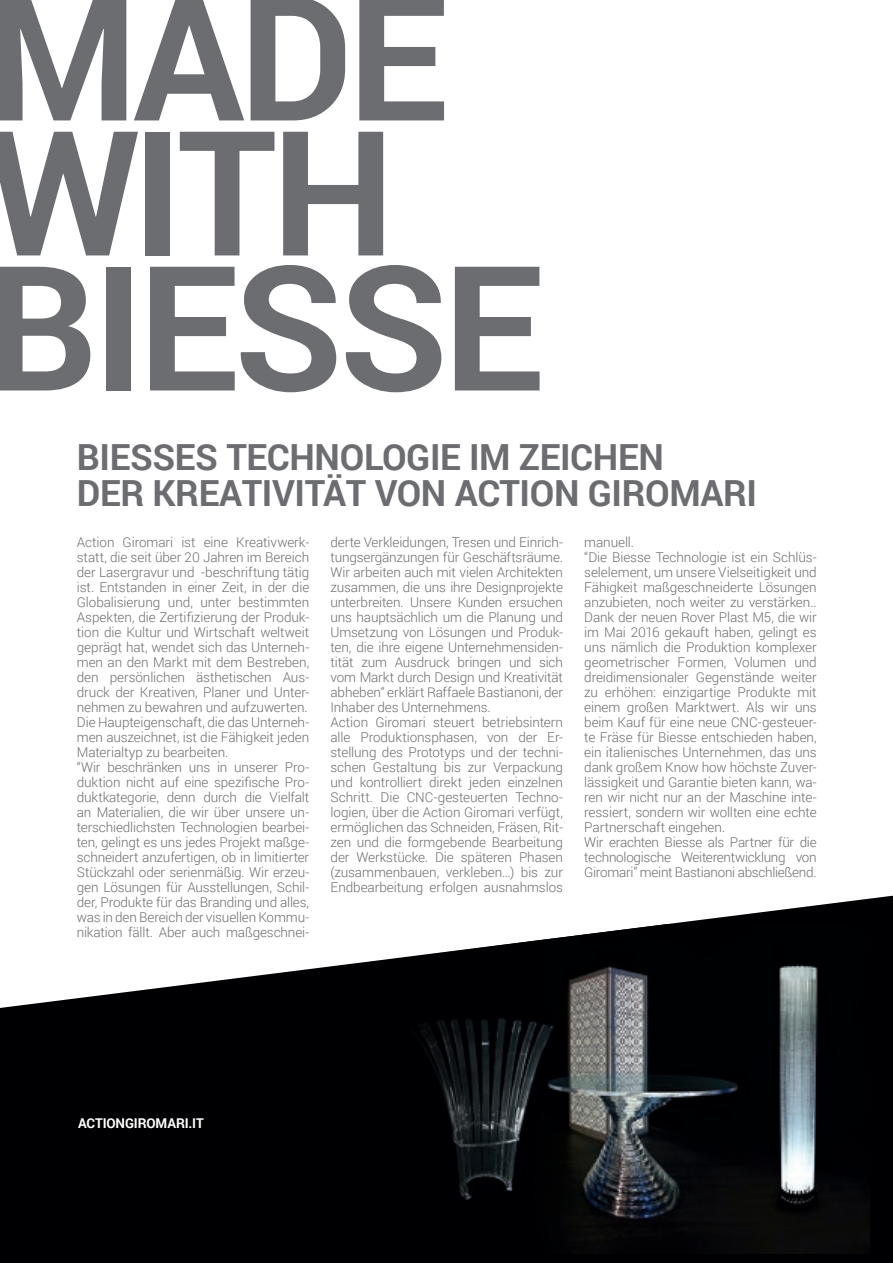
<style>
.page{position:relative;width:893px;height:1263px;background:#fff}
.page>*{position:absolute;margin:0;border:0;box-sizing:border-box;transform-origin:0 0}
.t1{font:700 174px "Roboto";letter-spacing:-.03em;color:#6c6d70}
.t2{font:700 36px/36px "Roboto";letter-spacing:-.01em;color:#6c6d70}
.t3{font:300 13.5px/15px "Roboto";letter-spacing:-.01em;color:#6c6d70;text-align:justify}
.titolo_1__livello_th{font:700 13.5px "Roboto";letter-spacing:-.005em;color:#fff}
</style>
<div class="page">
<svg style="left:0;top:896px;width:892px;height:367px;fill:#000002"></svg>
<img style="left:391px;top:925px;width:478px;height:328px">
<hr style="left:892px;top:0;width:1px;height:1263px;background:#006565">
<p class="t1" style="left:-14px;top:-64px;width:463px">MADE</p>
<p class="t1" style="left:-14px;top:71px;width:410px">WITH</p>
<p class="t1" style="left:-14px;top:206px;width:558px">BIESSE</p>
<p class="t2" style="left:77px;top:437px;width:682px">BIESSES TECHNOLOGIE IM ZEICHEN<br>DER KREATIVITÄT VON ACTION GIROMARI</p>
<p class="t3" style="left:77px;top:534px;width:234px">Action Giromari ist eine Kreativwerk&shy;statt, die seit über 20 Jahren im Bereich der Lasergravur und -beschriftung tätig ist. Entstanden in einer Zeit, in der die Globalisierung und, unter bestimmten Aspekten, die Zertifizierung der Produk&shy;tion die Kultur und Wirtschaft weltweit geprägt hat, wendet sich das Unterneh&shy;men an den Markt mit dem Bestreben, den persönlichen ästhetischen Aus&shy;druck der Kreativen, Planer und Unter&shy;nehmen zu bewahren und aufzuwerten.</p>
<p class="t3" style="left:77px;top:714px;width:234px">Die Haupteigenschaft, die das Unterneh&shy;men auszeichnet, ist die Fähigkeit jeden Materialtyp zu bearbeiten.</p>
<p class="t3" style="left:77px;top:759px;width:234px">“Wir beschränken uns in unserer Pro&shy;duktion nicht auf eine spezifische Pro&shy;duktkategorie, denn durch die Vielfalt an Materialien, die wir über unsere un&shy;terschiedlichsten Technologien bearbei&shy;ten, gelingt es uns jedes Projekt maßge&shy;schneidert anzufertigen, ob in limitierter Stückzahl oder serienmäßig. Wir erzeu&shy;gen Lösungen für Ausstellungen, Schil&shy;der, Produkte für das Branding und alles, was in den Bereich der visuellen Kommu&shy;nikation fällt. Aber auch maßgeschnei-</p>
<p class="t3" style="left:331px;top:534px;width:234px">derte Verkleidungen, Tresen und Einrich&shy;tungsergänzungen für Geschäftsräume.<br>Wir arbeiten auch mit vielen Architekten zusammen, die uns ihre Designprojekte unterbreiten. Unsere Kunden ersuchen uns hauptsächlich um die Planung und Umsetzung von Lösungen und Produk&shy;ten, die ihre eigene Unternehmensiden&shy;tität zum Ausdruck bringen und sich vom Markt durch Design und Kreativität abheben“ erklärt Raffaele Bastianoni, der Inhaber des Unternehmens.</p>
<p class="t3" style="left:331px;top:714px;width:234px">Action Giromari steuert betriebsintern alle Produktionsphasen, von der Er&shy;stellung des Prototyps und der techni&shy;schen Gestaltung bis zur Verpackung und kontrolliert direkt jeden einzelnen Schritt. Die CNC-gesteuerten Techno&shy;logien, über die Action Giromari verfügt, ermöglichen das Schneiden, Fräsen, Rit&shy;zen und die formgebende Bearbeitung der Werkstücke. Die späteren Phasen (zusammenbauen, verkleben…) bis zur Endbearbeitung erfolgen ausnahmslos</p>
<p class="t3" style="left:584px;top:534px;width:51px">manuell.</p>
<p class="t3" style="left:584px;top:549px;width:234px">“Die Biesse Technologie ist ein Schlüs&shy;selelement, um unsere Vielseitigkeit und Fähigkeit maßgeschneiderte Lösungen anzubieten, noch weiter zu verstärken..<br>Dank der neuen Rover Plast M5, die wir im Mai 2016 gekauft haben, gelingt es uns nämlich die Produktion komplexer geometrischer Formen, Volumen und dreidimensionaler Gegenstände weiter zu erhöhen: einzigartige Produkte mit einem großen Marktwert. Als wir uns beim Kauf für eine neue CNC-gesteuer&shy;te Fräse für Biesse entschieden haben, ein italienisches Unternehmen, das uns dank großem Know how höchste Zuver&shy;lässigkeit und Garantie bieten kann, wa&shy;ren wir nicht nur an der Maschine inte&shy;ressiert, sondern wir wollten eine echte Partnerschaft eingehen.</p>
<p class="t3" style="left:584px;top:834px;width:234px">Wir erachten Biesse als Partner für die technologische Weiterentwicklung von Giromari” meint Bastianoni abschließend.</p>
<p class="titolo_1__livello_th" style="left:78px;top:1114px;width:127px">ACTIONGIROMARI.IT</p>
</div>
